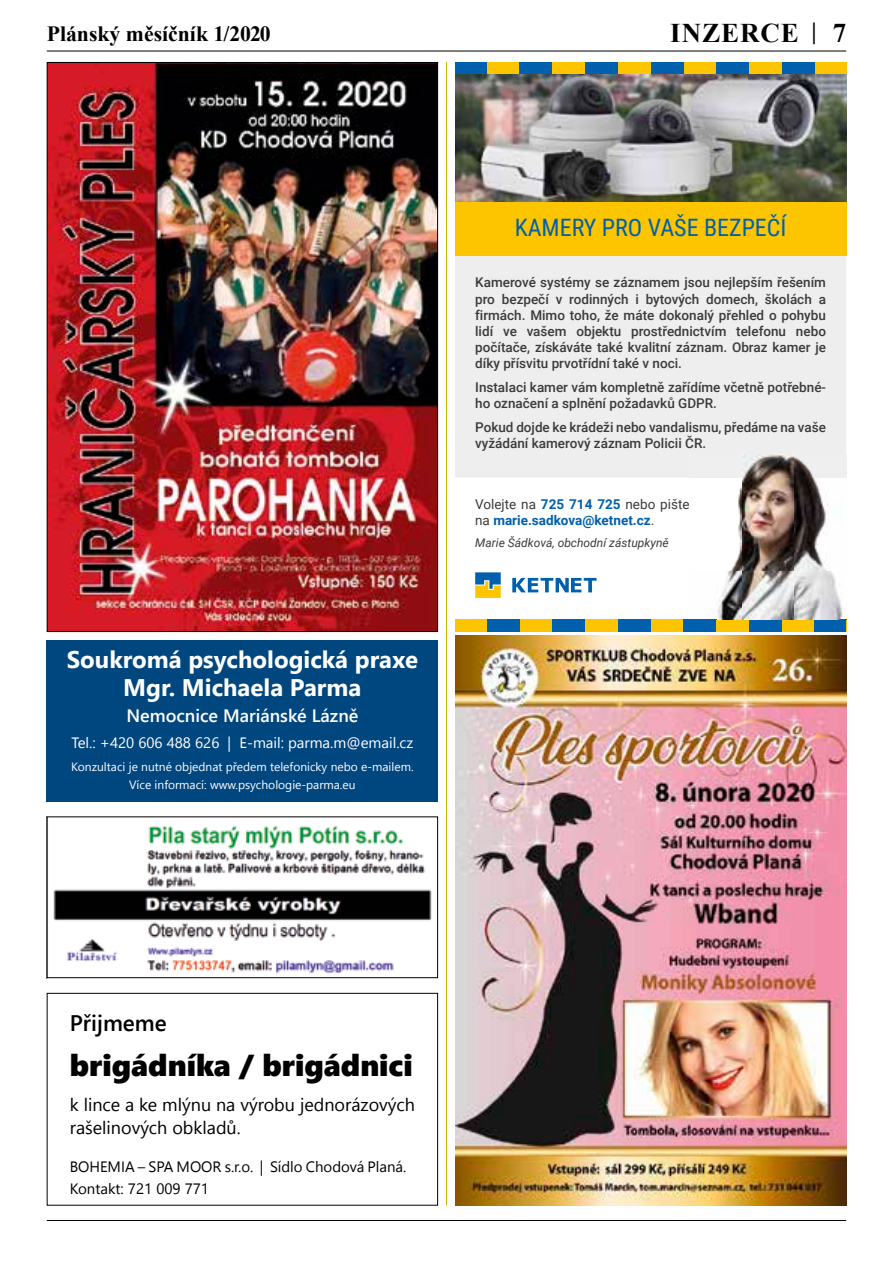
<style>
.page{position:relative;width:893px;height:1263px;background:#fff}
.page>*{position:absolute;margin:0;border:0;box-sizing:border-box;transform-origin:0 0}
.t1{font:30.3px "Segoe UI Black";color:#000}
.t2{font:700 27px "Times New Roman";letter-spacing:.035em;color:#000}
.t3{font:700 24px/28.8px "Segoe UI";color:#fff;text-align:center}
.t4{font:24px "Roboto Condensed";color:#0060ad}
.t5{font:600 22.5px "Segoe UI";color:#000}
.t6{font:700 21.75px "Times New Roman";color:#000}
.t7{font:18px/22.5px "Segoe UI";color:#000}
.t8{font:600 18px "Segoe UI";color:#fff}
.t9{font:15px/22.2px "Segoe UI";color:#000}
.t10{font:15px "Segoe UI";color:#fff}
.t11{font:500 13.5px/16.2px "Roboto";color:#3b3b39}
.t12{font:700 13.5px/16.2px "Roboto";color:#0060ad}
.t13{font:12px/18px "Segoe UI";color:#fff;text-align:center}
.t14{font:italic 12px "Roboto";color:#3b3b39}
.s1{font-size:24px}
.s2{font-weight:400;color:#3b3b39}
</style>
<div class="page">
<hr style="left:47px;top:51px;width:799px;height:1px;background:#000">
<hr style="left:47px;top:1220px;width:799px;height:1px;background:#000">
<img style="left:53px;top:825px;width:379px;height:149px">
<div style="left:47px;top:816px;width:391px;height:162px;border:1px solid #000"></div>
<div style="left:47px;top:640px;width:391px;height:161px;background:#00467f"></div>
<img style="left:49px;top:64px;width:387px;height:566px">
<div style="left:47px;top:993px;width:391px;height:212px;border:1px solid #000"></div>
<div style="left:455px;top:62px;width:391px;height:13px;background:#fdc500"></div>
<div style="left:716px;top:62px;width:33px;height:13px;background:#0060ad"></div>
<div style="left:782px;top:62px;width:32px;height:13px;background:#0060ad"></div>
<div style="left:519px;top:62px;width:33px;height:13px;background:#0060ad"></div>
<div style="left:585px;top:62px;width:33px;height:13px;background:#0060ad"></div>
<div style="left:651px;top:62px;width:32px;height:13px;background:#0060ad"></div>
<div style="left:455px;top:62px;width:32px;height:13px;background:#0060ad"></div>
<div style="left:455px;top:619px;width:391px;height:13px;background:#fdc500"></div>
<div style="left:552px;top:619px;width:33px;height:13px;background:#0060ad"></div>
<div style="left:487px;top:619px;width:32px;height:13px;background:#0060ad"></div>
<div style="left:749px;top:619px;width:33px;height:13px;background:#0060ad"></div>
<div style="left:683px;top:619px;width:33px;height:13px;background:#0060ad"></div>
<div style="left:618px;top:619px;width:33px;height:13px;background:#0060ad"></div>
<div style="left:814px;top:619px;width:32px;height:13px;background:#0060ad"></div>
<img style="left:455px;top:75px;width:391px;height:127px">
<div style="left:455px;top:256px;width:391px;height:221px;background:#eee"></div>
<div style="left:455px;top:202px;width:391px;height:54px;background:#fdc500"></div>
<svg style="left:475px;top:572px;width:26px;height:26px"></svg>
<svg style="left:512px;top:578px;width:84px;height:14px"></svg>
<img style="left:690px;top:455px;width:156px;height:165px">
<img style="left:749px;top:619px;width:33px;height:1px">
<svg style="left:690px;top:619px;width:26px;height:1px"></svg>
<img style="left:814px;top:619px;width:32px;height:1px">
<img style="left:455px;top:636px;width:391px;height:569px">
<hr style="left:446px;top:62px;width:1px;height:1143px;background:#c9b800">
<h3 class="t6" style="left:47px;top:18px;width:225px">Plánský měsíčník 1/2020</h3>
<h2 class="t2" style="left:670px;top:13px;width:177px">INZERCE <span class="s1">|</span> 7</h2>
<h3 class="t4" style="left:515px;top:210px;width:273px">KAMERY PRO VAŠE BEZPEČÍ</h3>
<p class="t11" style="left:475px;top:274px;width:352px;text-align:justify">Kamerové systémy se záznamem jsou nejlepším řešením pro bezpečí v rodinných i bytových domech, školách a firmách. Mimo toho, že máte dokonalý přehled o pohybu lidí ve vašem objektu prostřednictvím telefonu nebo počítače, získáváte také kvalitní záznam. Obraz kamer je díky přísvitu prvotřídní také v noci.</p>
<p class="t11" style="left:475px;top:379px;width:352px">Instalaci kamer vám kompletně zařídíme včetně potřebné&shy;ho označení a splnění požadavků GDPR.</p>
<p class="t11" style="left:475px;top:419px;width:352px">Pokud dojde ke krádeži nebo vandalismu, předáme na vaše vyžádání kamerový záznam Policii ČR.</p>
<h3 class="t3" style="left:67px;top:644px;width:353px">Soukromá psychologická praxe<br>Mgr. Michaela Parma</h3>
<h3 class="t8" style="left:126px;top:703px;width:234px">Nemocnice Mariánské Lázně</h3>
<p class="t10" style="left:71px;top:731px;width:343px">Tel.: +420 606 488 626 | E-mail: parma.m@email.cz</p>
<p class="t13" style="left:71px;top:757px;width:344px">Konzultaci je nutné objednat předem telefonicky nebo e-mailem.<br>Více informací: www.psychologie-parma.eu</p>
<p class="t12" style="left:475px;top:495px;width:216px"><span class="s2">Volejte na</span> 725 714 725 <span class="s2">nebo pište na</span> marie.sadkova@ketnet.cz<span class="s2">.</span></p>
<p class="t14" style="left:475px;top:534px;width:195px">Marie Šádková, obchodní zástupkyně</p>
<h3 class="t5" style="left:70px;top:1007px;width:98px">Přijmeme</h3>
<h1 class="t1" style="left:70px;top:1043px;width:345px">brigádníka / brigádnici</h1>
<h3 class="t7" style="left:70px;top:1093px;width:347px">k lince a ke mlýnu na výrobu jednorázových rašelinových obkladů.</h3>
<p class="t9" style="left:70px;top:1155px;width:338px">BOHEMIA – SPA MOOR s.r.o. | Sídlo Chodová Planá.<br>Kontakt: 721 009 771</p>
</div>
